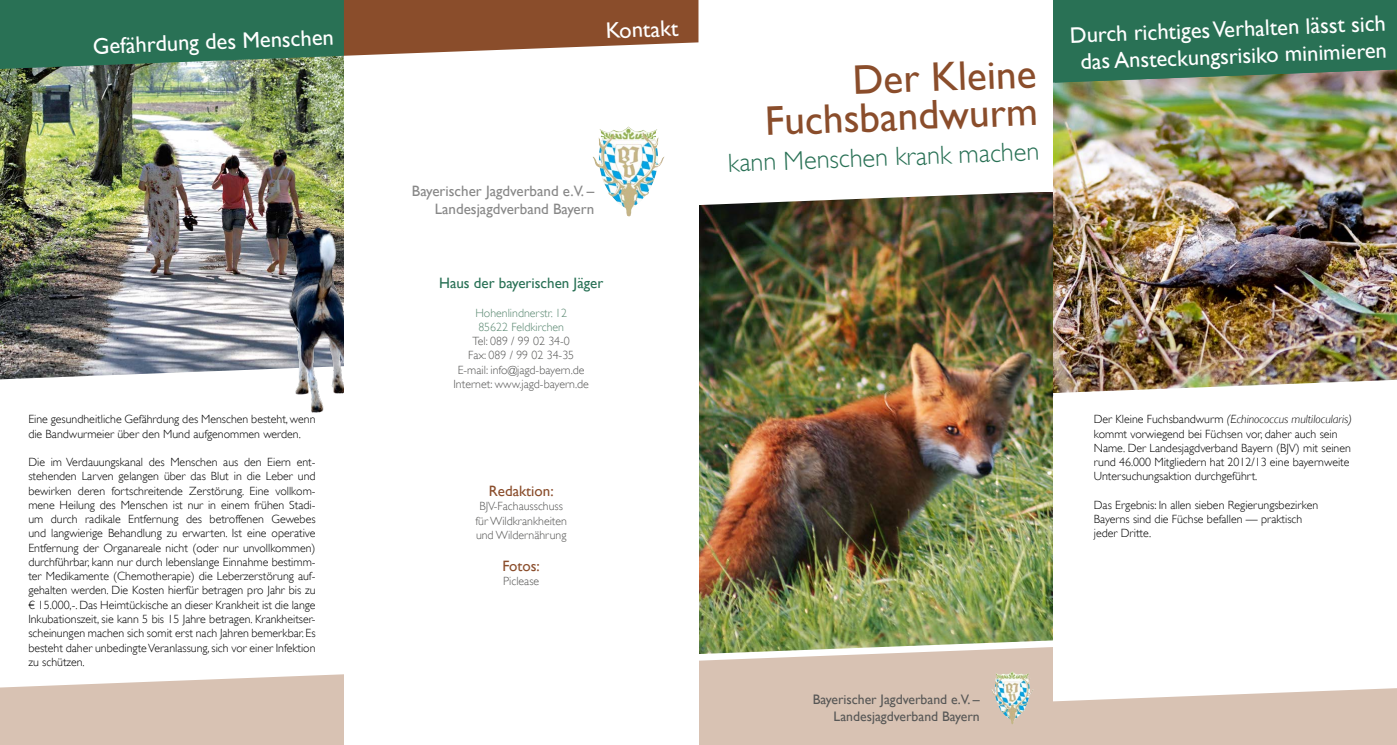
<style>
.page{position:relative;width:1397px;height:745px;background:#fff}
.page>*{position:absolute;margin:0;border:0;box-sizing:border-box;transform-origin:0 0}
.t1{font:41.25px/37.8px "Gill Sans";color:#8a4d2b;text-align:right}
.t2{font:300 26.25px "Gill Sans";color:#297155}
.t3{font:22.5px/27px "Gill Sans";color:#fff;text-align:center}
.t4{font:15px/18px "Gill Sans";color:#878787;text-align:right}
.t5{font:15px "Gill Sans";color:#297155}
.t6{font:15px "Gill Sans";color:#8a4d2b}
.t7{font:13.75px/16.5px "Gill Sans";color:#575756;text-align:right}
.t8{font:300 11.88px/14.2px "Gill Sans";color:#000}
.t9{font:300 11.88px/14.2px "Gill Sans";color:#575756;text-align:center}
.t10{font:300 11.88px/14.2px "Gill Sans";color:#5a8871}
.s1{font-style:italic}
</style>
<div class="page">
<img style="left:699px;top:205px;width:353px;height:434px">
<svg style="left:699px;top:639px;width:353px;height:6px;background:#92a669"></svg>
<svg style="left:0;top:645px;width:1052px;height:99px;fill:#d8c2b3"></svg>
<img style="left:990px;top:670px;width:43px;height:53px">
<svg style="left:701px;top:192px;width:351px;height:13px"></svg>
<img style="left:1052px;top:83px;width:344px;height:296px">
<img style="left:0;top:69px;width:344px;height:296px">
<svg style="left:0;top:365px;width:258px;height:15px"></svg>
<div style="left:344px;top:0;width:354px;height:744px;background:#fff"></div>
<svg style="left:0;top:0;width:698px;height:69px;background:#6e795f"></svg>
<div style="left:344px;top:57px;width:37px;height:687px;background:#fff"></div>
<svg style="left:1044px;top:687px;width:352px;height:57px;background:#ddcabd"></svg>
<img style="left:1052px;top:379px;width:344px;height:43px">
<svg style="left:1053px;top:0;width:343px;height:83px;background:#327357"></svg>
<img style="left:593px;top:126px;width:71px;height:90px">
<img style="left:258px;top:207px;width:86px;height:206px">
<h3 class="t3" style="left:92px;top:32px;width:242px;rotate:-2deg">Gefährdung des Menschen</h3>
<p class="t8" style="left:28px;top:412px;width:288px">Eine gesundheitliche Gefährdung des Menschen besteht, wenn die Bandwurmeier über den Mund aufgenommen werden.</p>
<p class="t8" style="left:28px;top:454px;width:289px;text-align:justify">Die im Verdauungskanal des Menschen aus den Eiern ent&shy;stehenden Larven gelangen über das Blut in die Leber und bewirken deren fortschreitende Zerstörung. Eine vollkom&shy;mene Heilung des Menschen ist nur in einem frühen Stadi&shy;um durch radikale Entfernung des betroffenen Gewebes und langwierige Behandlung zu erwarten. Ist eine operative Entfernung der Organareale nicht (oder nur unvollkommen) durchführbar, kann nur durch lebenslange Einnahme bestimm&shy;ter Medikamente (Chemotherapie) die Leberzerstörung auf&shy;gehalten werden. Die Kosten hierfür betragen pro Jahr bis zu € 15.000,-. Das Heimtückische an dieser Krankheit ist die lange Inkubationszeit, sie kann 5 bis 15 Jahre betragen. Krankheitser&shy;scheinungen machen sich somit erst nach Jahren bemerkbar. Es besteht daher unbedingte Veranlassung, sich vor einer Infektion zu schützen.</p>
<p class="t4" style="left:412px;top:182px;width:184px">Bayerischer Jagdverband e.V. –<br>Landesjagdverband Bayern</p>
<h3 class="t3" style="left:605px;top:17px;width:74px;rotate:-2deg">Kontakt</h3>
<h3 class="t3" style="left:1069px;top:21px;width:318px;rotate:-2deg">Durch richtiges Verhalten lässt sich das Ansteckungsrisiko minimieren</h3>
<h1 class="t1" style="left:762px;top:64px;width:274px;rotate:-2deg">Der Kleine<br>Fuchsbandwurm</h1>
<h2 class="t2" style="left:727px;top:147px;width:313px;rotate:-2deg">kann Menschen krank machen</h2>
<p class="t5" style="left:439px;top:274px;width:166px">Haus der bayerischen Jäger</p>
<p class="t10" style="left:475px;top:305px;width:93px">Hohenlindnerstr. 12<br>85622 Feldkirchen</p>
<p class="t9" style="left:453px;top:334px;width:137px">Tel: 089 / 99 02 34-0<br>Fax: 089 / 99 02 34-35<br>E-mail: info@jagd-bayern.de<br>Internet: www.jagd-bayern.de</p>
<p class="t6" style="left:488px;top:482px;width:66px">Redaktion:</p>
<p class="t9" style="left:475px;top:499px;width:93px">BJV-Fachausschuss für Wildkrankheiten und Wildernährung</p>
<p class="t6" style="left:502px;top:557px;width:39px">Fotos:</p>
<p class="t9" style="left:503px;top:574px;width:38px">Piclease</p>
<p class="t7" style="left:812px;top:691px;width:169px">Bayerischer Jagdverband e.V. –<br>Landesjagdverband Bayern</p>
<p class="t8" style="left:1093px;top:412px;width:260px">Der Kleine Fuchsbandwurm <span class="s1">(Echinococcus multilocularis) </span>kommt vorwiegend bei Füchsen vor, daher auch sein Name. Der Landesjagdverband Bayern (BJV) mit seinen rund 46.000 Mitgliedern hat 2012/13 eine bayernweite Untersuchungsaktion durchgeführt.</p>
<p class="t8" style="left:1093px;top:497px;width:226px">Das Ergebnis: In allen sieben Regierungsbezirken<br>Bayerns sind die Füchse befallen — praktisch jeder Dritte.</p>
</div>
